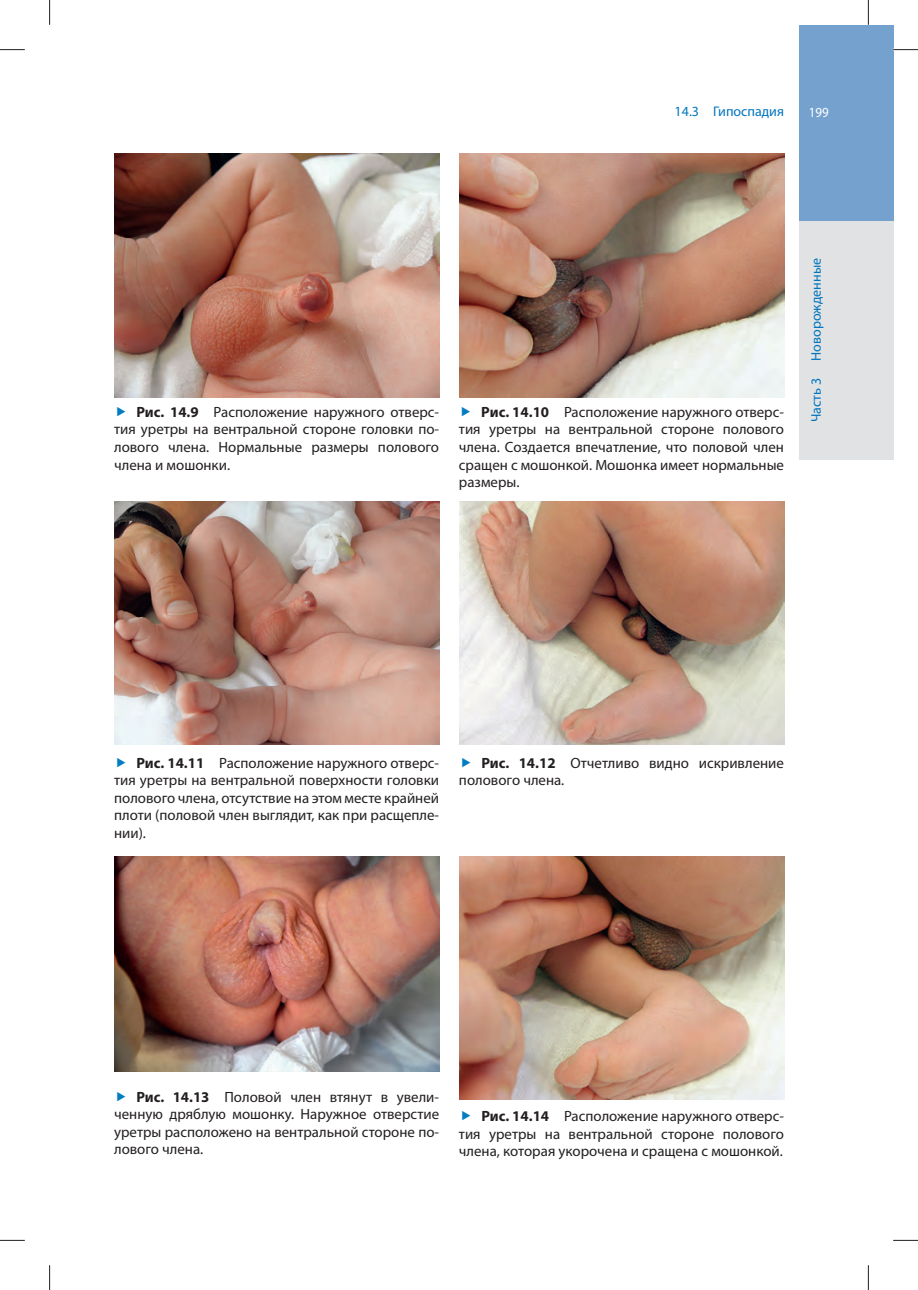
<style>
.page{position:relative;width:918px;height:1290px;background:#fff}
.page>*{position:absolute;margin:0;border:0;box-sizing:border-box;transform-origin:0 0}
.t1{font:14.88px/17.5px "Myriad Pro";color:#231f20;text-align:justify}
.t2{font:14px "Myriad Pro";color:#0075be}
.t3{font:semi-condensed 14px "Myriad Pro";color:#fff}
.s1{font-weight:700}
</style>
<div class="page">
<div style="left:799px;top:25px;width:94px;height:196px;background:#75a1cf"></div>
<div style="left:799px;top:221px;width:94px;height:238px;background:#e1e2e4"></div>
<img style="left:114px;top:154px;width:325px;height:243px">
<img style="left:459px;top:154px;width:325px;height:243px">
<img style="left:114px;top:501px;width:325px;height:244px">
<img style="left:459px;top:501px;width:325px;height:244px">
<img style="left:114px;top:856px;width:325px;height:216px">
<img style="left:459px;top:856px;width:325px;height:244px">
<svg style="left:0;top:49px;width:25px;height:1px"></svg>
<svg style="left:893px;top:49px;width:25px;height:1px"></svg>
<svg style="left:0;top:1240px;width:25px;height:1px"></svg>
<svg style="left:893px;top:1240px;width:25px;height:1px"></svg>
<svg style="left:49px;top:0;width:1px;height:25px"></svg>
<svg style="left:49px;top:1265px;width:1px;height:25px"></svg>
<svg style="left:868px;top:0;width:1px;height:25px"></svg>
<svg style="left:868px;top:1265px;width:1px;height:25px"></svg>
<p class="t2" style="left:674px;top:106px;width:111px">14.3 Гипоспадия</p>
<p class="t3" style="left:809px;top:104px;width:21px">199</p>
<p class="t1" style="left:114px;top:404px;width:326px;text-indent:22px"><span class="s1">Рис. 14.9</span> Расположение наружного отверс&shy;тия уретры на вентральной стороне головки по&shy;лового члена. Нормальные размеры полового члена и мошонки.</p>
<p class="t1" style="left:459px;top:404px;width:326px;text-indent:22px"><span class="s1">Рис. 14.10</span> Расположение наружного отверс&shy;тия уретры на вентральной стороне полового члена. Создается впечатление, что половой член сращен с мошонкой. Мошонка имеет нормальные размеры.</p>
<p class="t2" style="left:810px;top:422px;width:166px;rotate:-90deg">Часть 3 Новорожденные</p>
<p class="t1" style="left:114px;top:755px;width:326px;text-indent:22px"><span class="s1">Рис. 14.11</span> Расположение наружного отверс&shy;тия уретры на вентральной поверхности головки полового члена, отсутствие на этом месте крайней плоти (половой член выглядит, как при расщепле&shy;нии).</p>
<p class="t1" style="left:459px;top:755px;width:326px;text-indent:22px"><span class="s1">Рис. 14.12</span> Отчетливо видно искривление полового члена.</p>
<p class="t1" style="left:114px;top:1089px;width:326px;text-indent:22px"><span class="s1">Рис. 14.13</span> Половой член втянут в увели&shy;ченную дряблую мошонку. Наружное отверстие уретры расположено на вентральной стороне по&shy;лового члена.</p>
<p class="t1" style="left:459px;top:1108px;width:326px;text-indent:22px"><span class="s1">Рис. 14.14</span> Расположение наружного отверс&shy;тия уретры на вентральной стороне полового члена, которая укорочена и сращена с мошонкой.</p>
</div>
